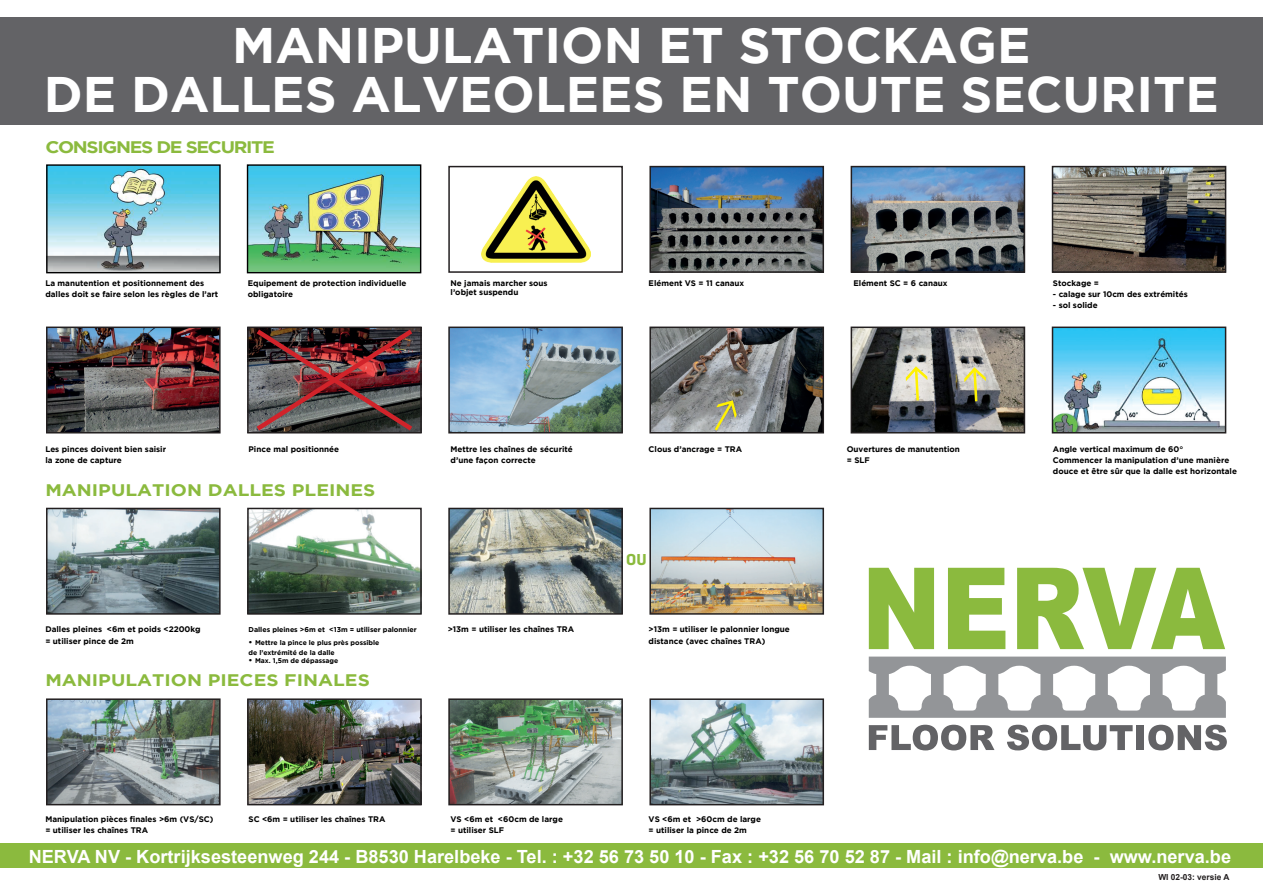
<style>
.page{position:relative;width:1263px;height:893px;background:#fff}
.page>*{position:absolute;margin:0;border:0;box-sizing:border-box;transform-origin:0 0}
.t1{font:700 49.8px/49.3px "Gotham";color:#fff;text-align:center}
.t2{font:700 18.15px "Arial";color:#fff}
.t3{font:700 16.65px "Gotham";color:#8bba3e;scale:1.14 1}
.t4{font:700 16.65px "Gotham";letter-spacing:-.07em;color:#8bba3e;scale:1.14 1}
.t5{font:700 16.5px "Klavika";color:#8bba3e}
.t6{font:700 8.4px "Arial";color:#231f20}
.t7{font:700 8.1px/11.2px "Gotham";color:#000001}
.t8{font:700 7.05px "Gotham";color:#000001}
.t9{font:700 6.75px/9.6px "Gotham";color:#000001}
.s1{font-size:8.1px}
</style>
<div class="page">
<div style="left:0;top:18px;width:1263px;height:107px;background:#636366"></div>
<img style="left:48px;top:166px;width:171px;height:105px">
<div style="left:46px;top:164px;width:175px;height:109px;border:1px solid #000001"></div>
<img style="left:249px;top:166px;width:170px;height:105px">
<div style="left:247px;top:164px;width:174px;height:109px;border:1px solid #000001"></div>
<div style="left:0;top:843px;width:1263px;height:25px;background:#8bba3e"></div>
<img style="left:49px;top:511px;width:169px;height:101px">
<div style="left:46px;top:508px;width:175px;height:107px;border:2px solid #231f20"></div>
<img style="left:49px;top:701px;width:169px;height:101px">
<div style="left:46px;top:698px;width:175px;height:107px;border:2px solid #231f20"></div>
<img style="left:49px;top:330px;width:169px;height:100px">
<div style="left:46px;top:327px;width:175px;height:106px;border:2px solid #231f20"></div>
<img style="left:652px;top:169px;width:169px;height:101px">
<div style="left:649px;top:166px;width:175px;height:107px;border:2px solid #231f20"></div>
<img style="left:250px;top:701px;width:169px;height:101px">
<div style="left:247px;top:698px;width:175px;height:107px;border:2px solid #231f20"></div>
<img style="left:250px;top:511px;width:169px;height:101px">
<div style="left:247px;top:508px;width:175px;height:107px;border:2px solid #231f20"></div>
<img style="left:250px;top:330px;width:169px;height:100px">
<div style="left:247px;top:327px;width:175px;height:106px;border:2px solid #231f20"></div>
<img style="left:854px;top:169px;width:168px;height:101px">
<div style="left:851px;top:166px;width:174px;height:107px;border:2px solid #231f20"></div>
<img style="left:451px;top:511px;width:169px;height:101px">
<div style="left:448px;top:508px;width:175px;height:107px;border:2px solid #231f20"></div>
<img style="left:451px;top:701px;width:169px;height:101px">
<div style="left:448px;top:698px;width:175px;height:107px;border:2px solid #231f20"></div>
<img style="left:652px;top:330px;width:169px;height:100px">
<div style="left:649px;top:327px;width:175px;height:106px;border:2px solid #231f20"></div>
<img style="left:451px;top:330px;width:169px;height:100px">
<div style="left:448px;top:327px;width:175px;height:106px;border:2px solid #231f20"></div>
<img style="left:481px;top:176px;width:109px;height:86px">
<div style="left:448px;top:166px;width:175px;height:107px;border:2px solid #231f20"></div>
<img style="left:1055px;top:169px;width:168px;height:101px">
<div style="left:1052px;top:166px;width:174px;height:107px;border:2px solid #231f20"></div>
<img style="left:652px;top:511px;width:169px;height:101px">
<div style="left:649px;top:508px;width:175px;height:107px;border:2px solid #231f20"></div>
<img style="left:854px;top:330px;width:168px;height:100px">
<div style="left:851px;top:327px;width:174px;height:106px;border:2px solid #231f20"></div>
<img style="left:1055px;top:330px;width:168px;height:100px">
<div style="left:1052px;top:327px;width:174px;height:106px;border:2px solid #231f20"></div>
<img style="left:652px;top:701px;width:169px;height:101px">
<div style="left:649px;top:698px;width:175px;height:107px;border:2px solid #231f20"></div>
<img style="left:252px;top:326px;width:165px;height:108px">
<svg style="left:715px;top:400px;width:22px;height:30px"></svg>
<svg style="left:906px;top:366px;width:21px;height:34px"></svg>
<svg style="left:964px;top:367px;width:22px;height:34px"></svg>
<svg style="left:869px;top:568px;width:65px;height:81px"></svg>
<svg style="left:948px;top:568px;width:57px;height:81px"></svg>
<svg style="left:1017px;top:568px;width:208px;height:81px"></svg>
<svg style="left:869px;top:725px;width:125px;height:25px"></svg>
<svg style="left:1007px;top:725px;width:125px;height:25px"></svg>
<div style="left:1136px;top:725px;width:8px;height:25px;background:#636366"></div>
<svg style="left:1148px;top:725px;width:79px;height:25px"></svg>
<svg style="left:869px;top:657px;width:357px;height:61px"></svg>
<p class="t1" style="left:44px;top:19px;width:1176px">MANIPULATION ET STOCKAGE<br>DE DALLES ALVEOLEES EN TOUTE SECURITE</p>
<p class="t4" style="left:45px;top:138px;width:203px">CONSIGNES DE SECURITE</p>
<p class="t7" style="left:45px;top:277px;width:174px">La manutention et positionnement des dalles doit se faire selon les règles de l’art</p>
<p class="t7" style="left:248px;top:277px;width:160px">Equipement de protection individuelle obligatoire</p>
<p class="t7" style="left:451px;top:278px;width:99px;line-height:9.8px">Ne jamais marcher sous l’objet suspendu</p>
<p class="t7" style="left:649px;top:277px;width:97px">Elément VS = 11 canaux</p>
<p class="t7" style="left:853px;top:277px;width:96px">Elément SC = 6 canaux</p>
<p class="t7" style="left:1053px;top:277px;width:48px">Stockage =</p>
<p class="t7" style="left:1053px;top:288px;width:136px">- calage sur 10cm des extrémités</p>
<p class="t7" style="left:1053px;top:299px;width:46px">- sol solide</p>
<p class="t7" style="left:45px;top:443px;width:122px">Les pinces doivent bien saisir la zone de capture</p>
<p class="t7" style="left:249px;top:443px;width:92px">Pince mal positionnée</p>
<p class="t7" style="left:451px;top:443px;width:124px">Mettre les chaînes de sécurité</p>
<p class="t7" style="left:649px;top:443px;width:95px">Clous d’ancrage = TRA</p>
<p class="t7" style="left:451px;top:454px;width:87px">d’une façon correcte</p>
<p class="t7" style="left:847px;top:443px;width:115px">Ouvertures de manutention = SLF</p>
<p class="t7" style="left:1053px;top:443px;width:185px">Angle vertical maximum de 60°<br>Commencer la manipulation d’une manière douce et être sûr que la dalle est horizontale</p>
<p class="t3" style="left:45px;top:480px;width:291px">MANIPULATION DALLES PLEINES</p>
<p class="t7" style="left:45px;top:624px;width:157px">Dalles pleines &lt;6m et poids &lt;2200kg = utiliser pince de 2m</p>
<p class="t8" style="left:249px;top:626px;width:170px">Dalles pleines &gt;6m et &lt;13m = utiliser palonnier</p>
<p class="t9" style="left:249px;top:638px;width:132px"><span class="s1">•</span> Mettre la pince le plus près possible de l’extrémité de la dalle</p>
<p class="t9" style="left:249px;top:656px;width:91px"><span class="s1">•</span> Max. 1,5m de dépassage</p>
<p class="t3" style="left:45px;top:670px;width:286px">MANIPULATION PIECES FINALES</p>
<p class="t7" style="left:448px;top:624px;width:128px">&gt;13m = utiliser les chaînes TRA</p>
<p class="t7" style="left:45px;top:813px;width:170px">Manipulation pièces finales &gt;6m (VS/SC) = utiliser les chaînes TRA</p>
<p class="t7" style="left:249px;top:813px;width:138px">SC &lt;6m = utiliser les chaînes TRA</p>
<p class="t7" style="left:451px;top:813px;width:114px">VS &lt;6m et &lt;60cm de large = utiliser SLF</p>
<p class="t5" style="left:626px;top:550px;width:22px">OU</p>
<p class="t7" style="left:649px;top:624px;width:143px">&gt;13m = utiliser le palonnier longue distance (avec chaînes TRA)</p>
<p class="t7" style="left:649px;top:813px;width:114px">VS &lt;6m et &gt;60cm de large = utiliser la pince de 2m</p>
<p class="t2" style="left:29px;top:845px;width:1204px">NERVA NV - Kortrijksesteenweg 244 - B8530 Harelbeke - Tel. : +32 56 73 50 10 - Fax : +32 56 70 52 87 - Mail : info@nerva.be - www.nerva.be</p>
<p class="t6" style="left:1158px;top:871px;width:73px">WI 02-03: versie A</p>
</div>
